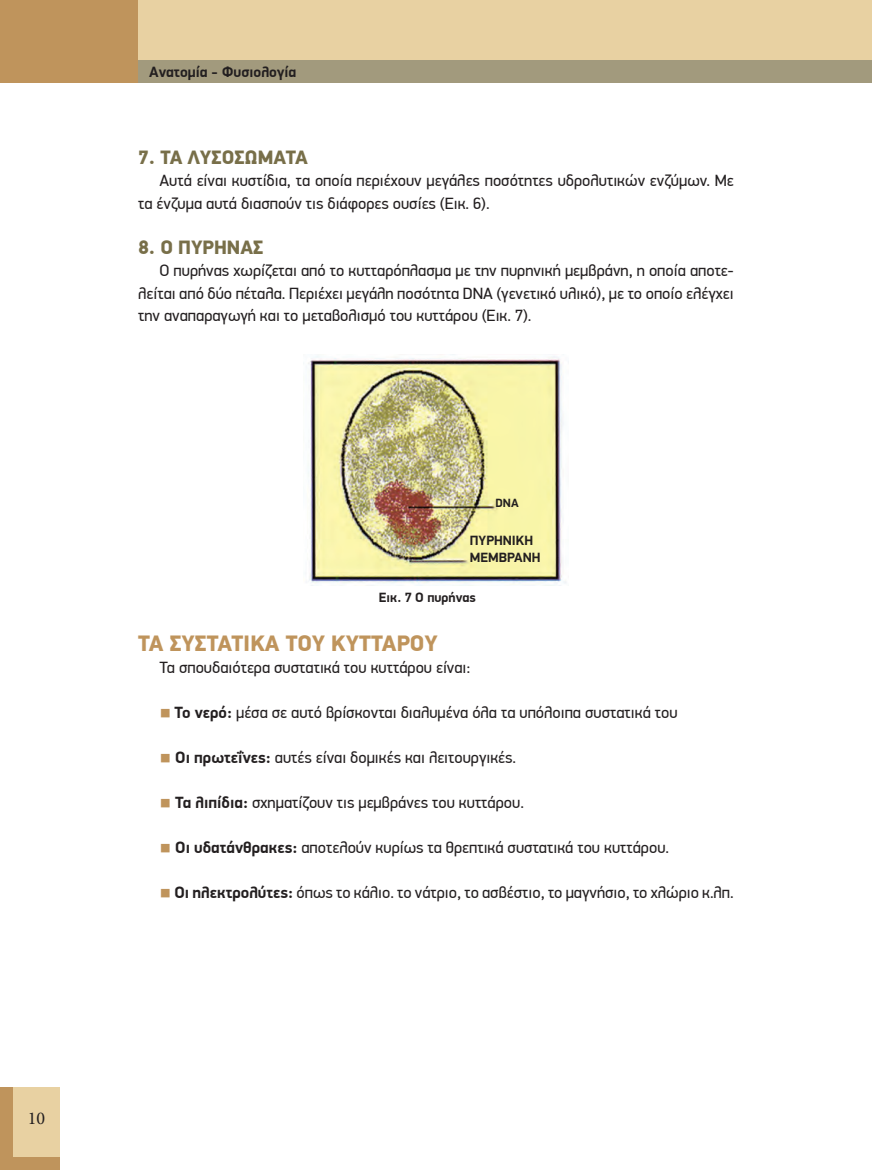
<style>
.page{position:relative;width:872px;height:1170px;background:#fff}
.page>*{position:absolute;margin:0;border:0;box-sizing:border-box;transform-origin:0 0}
.t1{font:900 22.5px "PF Din Display Pro";color:#bf945c}
.t2{font:900 19.5px "PF Din Display Pro";color:#786f49}
.t3{font:18px "Minion Pro";color:#231f20}
.t4{font:16.35px/22.5px "PF Din Display Pro";color:#231f20}
.t5{font:700 15px "PF Din Display Pro";color:#231f20}
.t6{font:700 13.5px/16.2px "PF Din Display Pro";color:#231f20}
.t7{font:700 12px "PF Din Display Pro";color:#231f20}
.s1{font-size:13.5px;color:#bf945c}
.s2{font-weight:700}
</style>
<div class="page">
<div style="left:128px;top:26px;width:744px;height:57px;background:#a29a7d"></div>
<div style="left:135px;top:0;width:737px;height:60px;background:#e8d1a2"></div>
<div style="left:0;top:0;width:138px;height:83px;background:#bf945c"></div>
<div style="left:0;top:1086px;width:60px;height:83px;background:#bf945c"></div>
<div style="left:13px;top:1086px;width:47px;height:70px;background:#e8d1a2"></div>
<img style="left:308px;top:354px;width:258px;height:231px">
<p class="t3" style="left:28px;top:1105px;width:19px">10</p>
<p class="t5" style="left:149px;top:63px;width:148px">Ανατομία - Φυσιολογία</p>
<p class="t2" style="left:138px;top:145px;width:171px">7. ΤΑ ΛΥΣΟΣΩΜΑΤΑ</p>
<p class="t4" style="left:138px;top:169px;width:597px;text-indent:21px">Αυτά είναι κυστίδια, τα οποία περιέχουν μεγάλες ποσότητες υδρολυτικών ενζύμων. Με τα ένζυμα αυτά διασπούν τις διάφορες ουσίες (Εικ. 6).</p>
<p class="t2" style="left:138px;top:235px;width:127px">8. Ο ΠΥΡΗΝΑΣ</p>
<p class="t4" style="left:138px;top:259px;width:597px;text-align:justify;text-indent:21px">Ο πυρήνας χωρίζεται από το κυτταρόπλασμα με την πυρηνική μεμβράνη, η οποία αποτε&shy;λείται από δύο πέταλα. Περιέχει μεγάλη ποσότητα DNA (γενετικό υλικό), με το οποίο ελέγχει την αναπαραγωγή και το μεταβολισμό του κυττάρου (Εικ. 7).</p>
<p class="t7" style="left:495px;top:495px;width:25px">DNA</p>
<p class="t6" style="left:470px;top:533px;width:72px">ΠΥΡΗΝΙΚΗ<br>ΜΕΜΒΡΑΝΗ</p>
<p class="t6" style="left:379px;top:589px;width:98px">Εικ. 7 Ο πυρήνας</p>
<h1 class="t1" style="left:138px;top:629px;width:301px">ΤΑ ΣΥΣΤΑΤΙΚΑ ΤΟΥ ΚΥΤΤΑΡΟΥ</h1>
<p class="t4" style="left:159px;top:656px;width:312px">Τα σπουδαιότερα συστατικά του κυττάρου είναι:</p>
<p class="t4" style="left:159px;top:701px;width:519px"><span class="s1">■</span> <span class="s2">Το νερό:</span> μέσα σε αυτό βρίσκονται διαλυμένα όλα τα υπόλοιπα συστατικά του</p>
<p class="t4" style="left:159px;top:746px;width:358px"><span class="s1">■</span> <span class="s2">Οι πρωτεΐνες:</span> αυτές είναι δομικές και λειτουργικές.</p>
<p class="t4" style="left:159px;top:791px;width:366px"><span class="s1">■</span> <span class="s2">Τα λιπίδια:</span> σχηματίζουν τις μεμβράνες του κυττάρου.</p>
<p class="t4" style="left:159px;top:836px;width:511px"><span class="s1">■</span> <span class="s2">Οι υδατάνθρακες:</span> αποτελούν κυρίως τα θρεπτικά συστατικά του κυττάρου.</p>
<p class="t4" style="left:159px;top:881px;width:576px"><span class="s1">■</span> <span class="s2">Οι ηλεκτρολύτες:</span> όπως το κάλιο. το νάτριο, το ασβέστιο, το μαγνήσιο, το χλώριο κ.λπ.</p>
</div>
